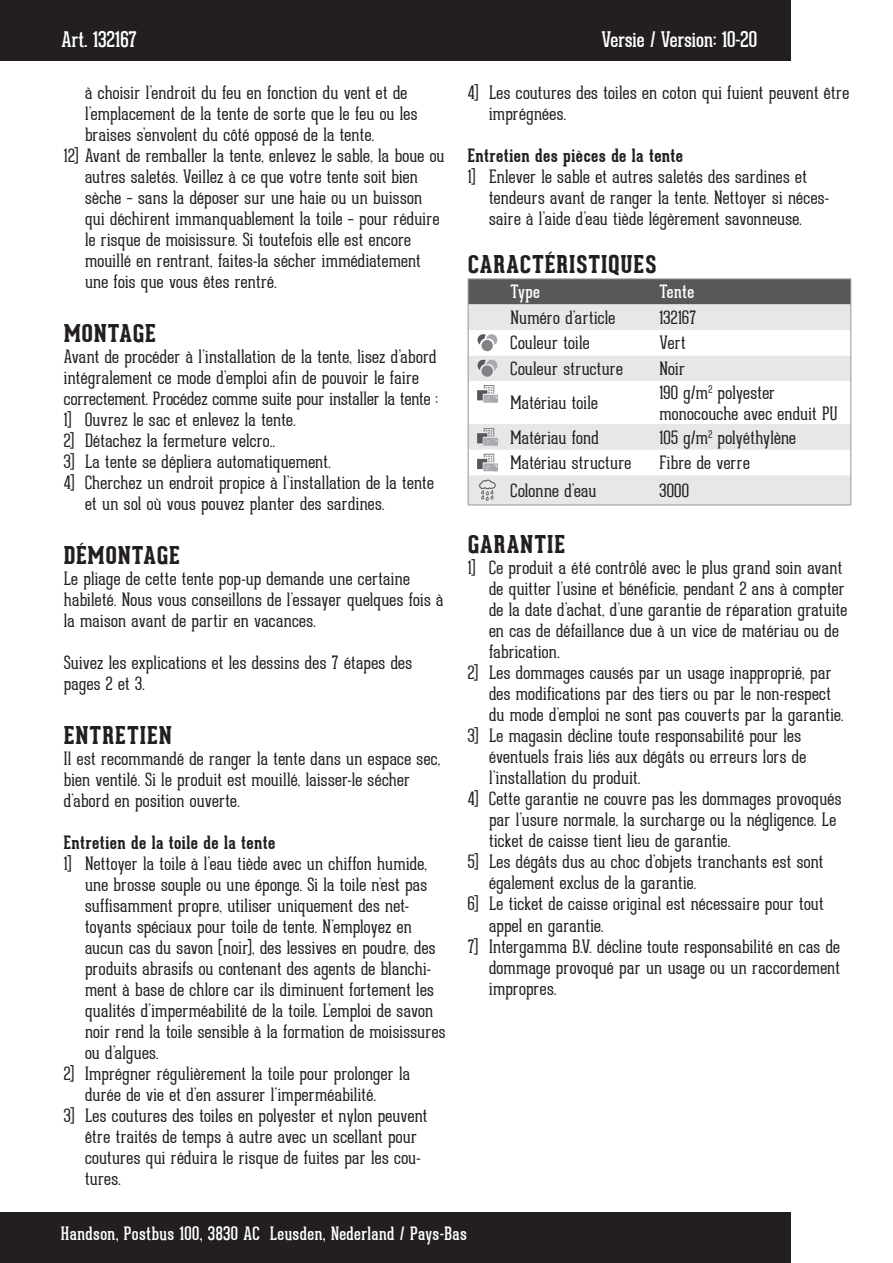
<style>
.page{position:relative;width:893px;height:1263px;background:#fff}
.page>*{position:absolute;margin:0;border:0;box-sizing:border-box;transform-origin:0 0}
.t1{font:800 24px "Geared Slab";letter-spacing:.035em;color:#231f20}
.t2{font:21px "Geared Slab";color:#fff}
.t3{font:100 18px/21px "Geared Slab";letter-spacing:.015em;color:#231f20}
.t4{font:18px "Geared Slab";letter-spacing:.02em;color:#fff}
.t5{font:700 18px "Geared Slab";letter-spacing:.025em;color:#231f20}
</style>
<div class="page">
<div style="left:0;top:0;width:791px;height:61px;background:#231f20"></div>
<div style="left:0;top:1212px;width:791px;height:51px;background:#231f20"></div>
<hr style="left:468px;top:381px;width:1px;height:43px;background:#939598">
<hr style="left:850px;top:381px;width:1px;height:43px;background:#939598">
<hr style="left:468px;top:505px;width:43px;height:1px;background:#939598">
<hr style="left:511px;top:505px;width:148px;height:1px;background:#939598">
<hr style="left:659px;top:505px;width:192px;height:1px;background:#939598">
<svg style="left:468px;top:279px;width:383px;height:124px"></svg>
<svg style="left:468px;top:424px;width:383px;height:81px"></svg>
<p class="t2" style="left:62px;top:27px;width:77px">Art. 132167</p>
<p class="t2" style="left:602px;top:27px;width:157px">Versie / Version: 10-20</p>
<p class="t3" style="left:85px;top:82px;width:324px">à choisir l’endroit du feu en fonction du vent et de</p>
<p class="t3" style="left:85px;top:103px;width:334px">l’emplacement de la tente de sorte que le feu ou les</p>
<p class="t3" style="left:85px;top:124px;width:290px">braises s’envolent du côté opposé de la tente.</p>
<p class="t3" style="left:64px;top:145px;width:382px">12] Avant de remballer la tente, enlevez le sable, la boue ou</p>
<p class="t3" style="left:85px;top:166px;width:334px">autres saletés. Veillez à ce que votre tente soit bien</p>
<p class="t3" style="left:85px;top:187px;width:339px">sèche – sans la déposer sur une haie ou un buisson</p>
<p class="t3" style="left:85px;top:208px;width:356px">qui déchirent immanquablement la toile – pour réduire</p>
<p class="t3" style="left:85px;top:229px;width:327px">le risque de moisissure. Si toutefois elle est encore</p>
<p class="t3" style="left:85px;top:250px;width:337px">mouillé en rentrant, faites-la sécher immédiatement</p>
<p class="t3" style="left:85px;top:271px;width:193px">une fois que vous êtes rentré.</p>
<h1 class="t1" style="left:64px;top:319px;width:94px">MONTAGE</h1>
<p class="t3" style="left:64px;top:346px;width:374px">Avant de procéder à l’installation de la tente, lisez d’abord</p>
<p class="t3" style="left:64px;top:367px;width:357px">intégralement ce mode d’emploi afin de pouvoir le faire</p>
<p class="t3" style="left:64px;top:388px;width:376px">correctement. Procédez comme suite pour installer la tente :</p>
<p class="t3" style="left:64px;top:409px;width:233px">1] Ouvrez le sac et enlevez la tente.</p>
<p class="t3" style="left:64px;top:430px;width:213px">2] Détachez la fermeture velcro..</p>
<p class="t3" style="left:64px;top:451px;width:268px">3] La tente se dépliera automatiquement.</p>
<p class="t3" style="left:64px;top:472px;width:371px">4] Cherchez un endroit propice à l’installation de la tente</p>
<p class="t3" style="left:85px;top:493px;width:301px">et un sol où vous pouvez planter des sardines.</p>
<h1 class="t1" style="left:64px;top:541px;width:118px">DÉMONTAGE</h1>
<p class="t3" style="left:64px;top:568px;width:381px">Le pliage de cette tente pop-up demande une certaine habileté. Nous vous conseillons de l’essayer quelques fois à la maison avant de partir en vacances.</p>
<p class="t3" style="left:64px;top:652px;width:350px">Suivez les explications et les dessins des 7 étapes des pages 2 et 3.</p>
<h1 class="t1" style="left:64px;top:721px;width:110px">ENTRETIEN</h1>
<p class="t3" style="left:64px;top:748px;width:378px">Il est recommandé de ranger la tente dans un espace sec, bien ventilé. Si le produit est mouillé, laisser-le sécher d’abord en position ouverte.</p>
<p class="t5" style="left:64px;top:831px;width:213px">Entretien de la toile de la tente</p>
<p class="t3" style="left:64px;top:853px;width:365px">1] Nettoyer la toile à l’eau tiède avec un chiffon humide,</p>
<p class="t3" style="left:85px;top:874px;width:344px">une brosse souple ou une éponge. Si la toile n’est pas</p>
<p class="t3" style="left:85px;top:895px;width:325px">suffisamment propre, utiliser uniquement des net-</p>
<p class="t3" style="left:85px;top:916px;width:328px">toyants spéciaux pour toile de tente. N’employez en</p>
<p class="t3" style="left:85px;top:937px;width:352px">aucun cas du savon (noir), des lessives en poudre, des</p>
<p class="t3" style="left:85px;top:958px;width:348px">produits abrasifs ou contenant des agents de blanchi-</p>
<p class="t3" style="left:85px;top:979px;width:350px">ment à base de chlore car ils diminuent fortement les</p>
<p class="t3" style="left:85px;top:1000px;width:350px">qualités d’imperméabilité de la toile. L’emploi de savon</p>
<p class="t3" style="left:85px;top:1021px;width:362px">noir rend la toile sensible à la formation de moisissures</p>
<p class="t3" style="left:85px;top:1042px;width:75px">ou d’algues.</p>
<p class="t3" style="left:64px;top:1063px;width:348px">2] Imprégner régulièrement la toile pour prolonger la</p>
<p class="t3" style="left:85px;top:1084px;width:292px">durée de vie et d’en assurer l’imperméabilité.</p>
<p class="t3" style="left:64px;top:1105px;width:365px">3] Les coutures des toiles en polyester et nylon peuvent</p>
<p class="t3" style="left:85px;top:1126px;width:333px">être traités de temps à autre avec un scellant pour</p>
<p class="t3" style="left:85px;top:1147px;width:337px">coutures qui réduira le risque de fuites par les cou-</p>
<p class="t3" style="left:85px;top:1168px;width:37px">tures.</p>
<p class="t3" style="left:489px;top:82px;width:362px;text-indent:-21px">4] Les coutures des toiles en coton qui fuient peuvent être imprégnées.</p>
<p class="t5" style="left:468px;top:144px;width:217px">Entretien des pièces de la tente</p>
<p class="t3" style="left:489px;top:166px;width:342px;text-indent:-21px">1] Enlever le sable et autres saletés des sardines et tendeurs avant de ranger la tente. Nettoyer si néces&shy;saire à l’aide d’eau tiède légèrement savonneuse.</p>
<h1 class="t1" style="left:468px;top:250px;width:190px">CARACTÉRISTIQUES</h1>
<p class="t4" style="left:511px;top:281px;width:31px">Type</p>
<p class="t4" style="left:659px;top:281px;width:36px">Tente</p>
<p class="t3" style="left:511px;top:307px;width:106px">Numéro d’article</p>
<p class="t3" style="left:659px;top:307px;width:38px">132167</p>
<p class="t3" style="left:511px;top:333px;width:80px">Couleur toile</p>
<p class="t3" style="left:659px;top:333px;width:28px">Vert</p>
<p class="t3" style="left:511px;top:358px;width:114px">Couleur structure</p>
<p class="t3" style="left:659px;top:358px;width:27px">Noir</p>
<p class="t3" style="left:511px;top:393px;width:89px">Matériau toile</p>
<p class="t3" style="left:659px;top:382px;width:179px">190 g/m<sup>2</sup> polyester monocouche avec enduit PU</p>
<p class="t3" style="left:511px;top:427px;width:89px">Matériau fond</p>
<p class="t3" style="left:659px;top:427px;width:138px">105 g/m<sup>2</sup> polyéthylène</p>
<p class="t3" style="left:511px;top:453px;width:122px">Matériau structure</p>
<p class="t3" style="left:659px;top:453px;width:92px">Fibre de verre</p>
<p class="t3" style="left:511px;top:480px;width:87px">Colonne d’eau</p>
<p class="t3" style="left:659px;top:480px;width:31px">3000</p>
<h1 class="t1" style="left:468px;top:531px;width:99px">GARANTIE</h1>
<p class="t3" style="left:468px;top:558px;width:376px">1] Ce produit a été contrôlé avec le plus grand soin avant</p>
<p class="t3" style="left:489px;top:579px;width:357px">de quitter l’usine et bénéficie, pendant 2 ans à compter</p>
<p class="t3" style="left:489px;top:600px;width:360px">de la date d’achat, d’une garantie de réparation gratuite</p>
<p class="t3" style="left:489px;top:621px;width:351px">en cas de défaillance due à un vice de matériau ou de</p>
<p class="t3" style="left:489px;top:642px;width:72px">fabrication.</p>
<p class="t3" style="left:468px;top:663px;width:365px">2] Les dommages causés par un usage inapproprié, par</p>
<p class="t3" style="left:489px;top:684px;width:343px">des modifications par des tiers ou par le non-respect</p>
<p class="t3" style="left:489px;top:705px;width:356px">du mode d’emploi ne sont pas couverts par la garantie.</p>
<p class="t3" style="left:468px;top:726px;width:335px">3] Le magasin décline toute responsabilité pour les</p>
<p class="t3" style="left:489px;top:747px;width:319px">éventuels frais liés aux dégâts ou erreurs lors de</p>
<p class="t3" style="left:489px;top:768px;width:153px">l’installation du produit.</p>
<p class="t3" style="left:468px;top:789px;width:375px">4] Cette garantie ne couvre pas les dommages provoqués</p>
<p class="t3" style="left:489px;top:810px;width:349px">par l’usure normale, la surcharge ou la négligence. Le</p>
<p class="t3" style="left:489px;top:831px;width:243px">ticket de caisse tient lieu de garantie.</p>
<p class="t3" style="left:468px;top:852px;width:357px">5] Les dégâts dus au choc d’objets tranchants est sont</p>
<p class="t3" style="left:489px;top:873px;width:209px">également exclus de la garantie.</p>
<p class="t3" style="left:468px;top:894px;width:357px">6] Le ticket de caisse original est nécessaire pour tout</p>
<p class="t3" style="left:489px;top:915px;width:116px">appel en garantie.</p>
<p class="t3" style="left:468px;top:936px;width:374px">7] Intergamma B.V. décline toute responsabilité en cas de</p>
<p class="t3" style="left:489px;top:957px;width:352px">dommage provoqué par un usage ou un raccordement</p>
<p class="t3" style="left:489px;top:978px;width:69px">impropres.</p>
<p class="t4" style="left:61px;top:1223px;width:407px">Handson, Postbus 100, 3830 AC Leusden, Nederland / Pays-Bas</p>
</div>
